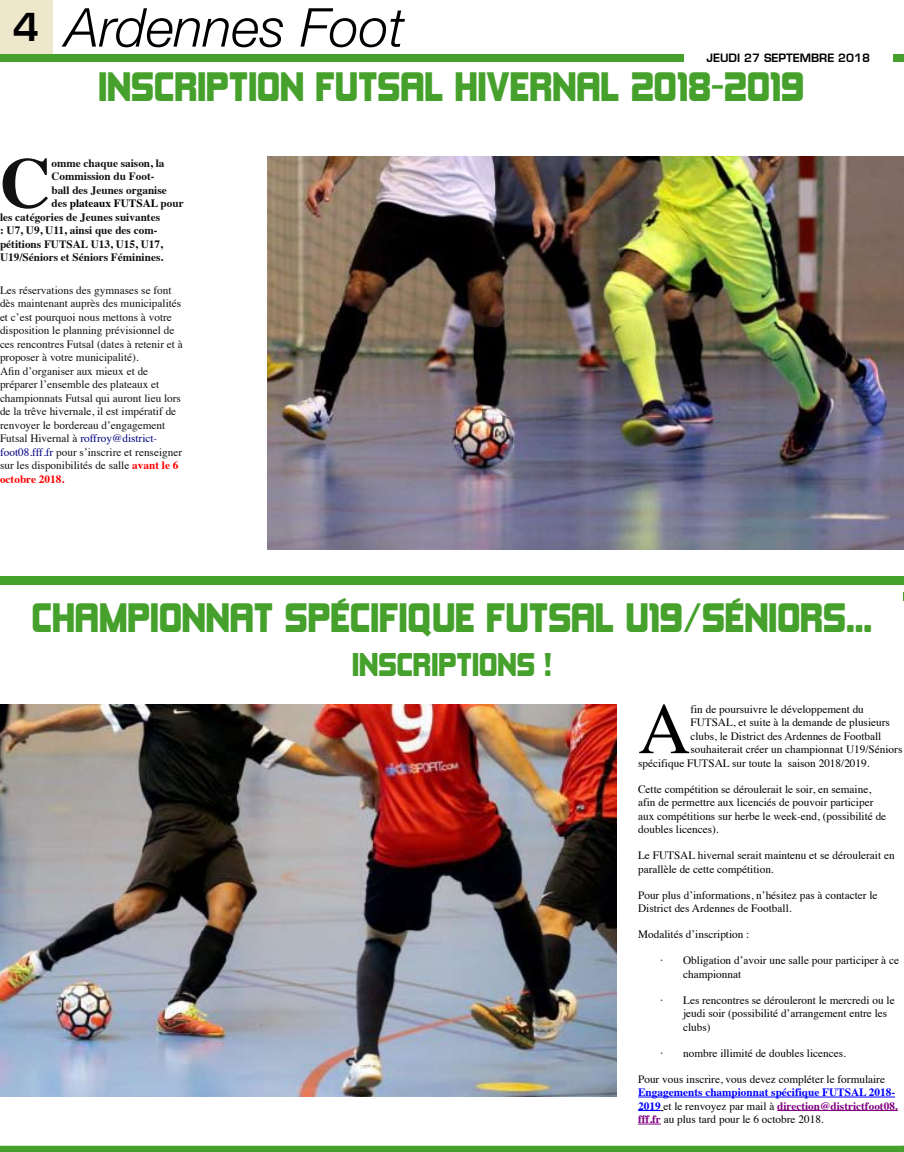
<style>
.page{position:relative;width:904px;height:1152px;background:#fff}
.page>*{position:absolute;margin:0;border:0;box-sizing:border-box;transform-origin:0 0}
.t1{font:72.38px "Times";color:#000}
.t2{font:700 71.12px "Times";color:#111}
.t3{font:italic 300 53.62px "Helvetica Neue";color:#000}
.t4{font:37.5px "TR Kimberley";color:#45a12b}
.t5{font:600 37.5px "Eurostile LT";color:#000}
.t6{font:30px "TR Kimberley";color:#45a12b}
.t7{font:11.25px/13.5px "Times";color:#000}
.t8{font:11.25px/13.5px "Times";color:#111}
.t9{font:700 11.25px "Times";color:#111}
.t10{font:700 11.25px "Times";color:#000}
.t11{font:600 11.25px "Eurostile LT";color:#000}
.s1{color:#111}
.s2{color:#000080}
.s3{font-weight:700;color:#f00}
.s4{font-weight:700;color:#00f}
.s5{font-weight:700;color:#800080}
</style>
<div class="page">
<div style="left:0;top:0;width:52px;height:54px;background:#ede7cb"></div>
<div style="left:0;top:54px;width:904px;height:8px;background:#45a12b"></div>
<div style="left:684px;top:53px;width:208px;height:17px;background:#fff"></div>
<div style="left:0;top:1145px;width:904px;height:7px;background:#45a12b"></div>
<img style="left:267px;top:156px;width:637px;height:393px">
<div style="left:0;top:576px;width:904px;height:8px;background:#45a12b"></div>
<img style="left:0;top:704px;width:617px;height:392px">
<hr style="left:638px;top:1096px;width:257px;height:1px;background:#00f">
<svg style="left:638px;top:1110px;width:25px;height:1px"></svg>
<hr style="left:777px;top:1110px;width:120px;height:1px;background:#800080">
<svg style="left:638px;top:1123px;width:23px;height:1px"></svg>
<h3 class="t5" style="left:13px;top:4px;width:28px">4</h3>
<h3 class="t3" style="left:66px;top:-4px;width:340px">Ardennes Foot</h3>
<p class="t11" style="left:706px;top:51px;width:165px">JEUDI 27 SEPTEMBRE 2018</p>
<h3 class="t4" style="left:98px;top:60px;width:707px">INSCRIPTION FUTSAL HIVERNAL 2018-2019</h3>
<h2 class="t2" style="left:0;top:115px;width:53px">C</h2>
<p class="t9" style="left:51px;top:152px;width:115px">omme chaque saison, la</p>
<p class="t9" style="left:51px;top:166px;width:105px">Commission du Foot-</p>
<p class="t9" style="left:51px;top:179px;width:117px">ball des Jeunes organise</p>
<p class="t10" style="left:51px;top:193px;width:134px"><span class="s1">des</span> plateaux FUTSAL <span class="s1">pour</span></p>
<p class="t9" style="left:0;top:206px;width:161px">les catégories de Jeunes suivantes</p>
<p class="t9" style="left:0;top:220px;width:159px">: U7, U9, U11, ainsi que des com-</p>
<p class="t9" style="left:0;top:233px;width:164px">pétitions FUTSAL U13, U15, U17,</p>
<p class="t9" style="left:0;top:247px;width:165px">U19/Séniors et Séniors Féminines.</p>
<p class="t8" style="left:0;top:282px;width:184px">Les réservations des gymnases se font dès maintenant auprès des municipalités et c’est pourquoi nous mettons à votre disposition le planning prévisionnel de ces rencontres Futsal (dates à retenir et à proposer à votre municipalité).<br>Afin d’organiser aux mieux et de préparer l’ensemble des plateaux et championnats Futsal qui auront lieu lors de la trêve hivernale, il est impératif de renvoyer le bordereau d’engagement Futsal Hivernal à <span class="s2">roffroy@district&shy;foot08.fff.fr</span> pour s’inscrire et renseigner sur les disponibilités de salle <span class="s3">avant le 6 octobre 2018.</span></p>
<h3 class="t4" style="left:32px;top:591px;width:841px">CHAMPIONNAT SPÉCIFIQUE FUTSAL U19/SÉNIORS...</h3>
<h3 class="t6" style="left:352px;top:644px;width:201px">INSCRIPTIONS !</h3>
<h1 class="t1" style="left:638px;top:661px;width:54px">A</h1>
<p class="t7" style="left:690px;top:701px;width:175px">fin de poursuivre le développement du</p>
<p class="t7" style="left:690px;top:714px;width:201px">FUTSAL, et suite à la demande de plusieurs</p>
<p class="t7" style="left:690px;top:728px;width:192px">clubs, le District des Ardennes de Football</p>
<p class="t7" style="left:690px;top:741px;width:213px">souhaiterait créer un championnat U19/Séniors</p>
<p class="t7" style="left:638px;top:755px;width:233px">spécifique FUTSAL sur toute la saison 2018/2019.</p>
<p class="t7" style="left:638px;top:781px;width:250px">Cette compétition se déroulerait le soir, en semaine, afin de permettre aux licenciés de pouvoir participer aux compétitions sur herbe le week-end, (possibilité de doubles licences).</p>
<p class="t7" style="left:638px;top:847px;width:258px">Le FUTSAL hivernal serait maintenu et se déroulerait en parallèle de cette compétition.</p>
<p class="t7" style="left:638px;top:887px;width:241px">Pour plus d’informations, n’hésitez pas à contacter le<br>District des Ardennes de Football.</p>
<p class="t7" style="left:638px;top:926px;width:113px">Modalités d’inscription :</p>
<p class="t7" style="left:683px;top:952px;width:217px;text-indent:-22px">· Obligation d’avoir une salle pour participer à ce championnat</p>
<p class="t7" style="left:683px;top:992px;width:213px;text-indent:-22px">· Les rencontres se dérouleront le mercredi ou le jeudi soir (possibilité d’arrangement entre les clubs)</p>
<p class="t7" style="left:660px;top:1045px;width:187px">· nombre illimité de doubles licences.</p>
<p class="t7" style="left:638px;top:1071px;width:248px">Pour vous inscrire, vous devez compléter le formulaire</p>
<p class="t7" style="left:638px;top:1084px;width:261px"><span class="s4">Engagements championnat spécifique FUTSAL 2018-<br>2019</span> et le renvoyez par mail à <span class="s5">direction@districtfoot08. fff.fr</span> au plus tard pour le 6 octobre 2018.</p>
</div>
